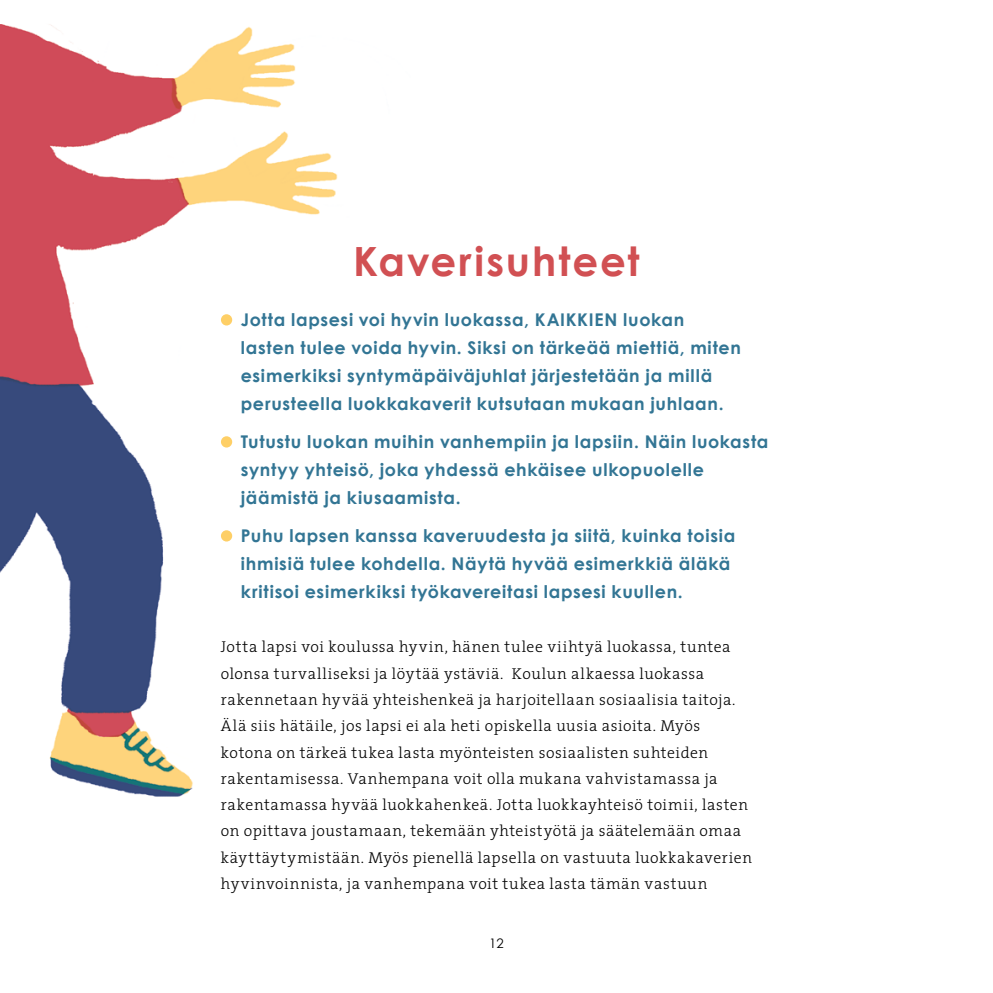
<style>
.page{position:relative;width:993px;height:993px;background:#fff}
.page>*{position:absolute;margin:0;border:0;box-sizing:border-box;transform-origin:0 0}
.RUBRIK_RÖD{font:700 40.25px "Century Gothic";letter-spacing:.05em;color:#d15053}
.Framlyft{font:700 17.5px/28px "Century Gothic";letter-spacing:.04em;color:#327594}
.LEIPIS_0504{font:300 15.75px/26.2px "The Serif";letter-spacing:.04em;color:#000}
.t1{font:13.12px "Century Gothic";color:#000}
</style>
<div class="page">
<img style="left:0;top:24px;width:338px;height:773px">
<p class="RUBRIK_RÖD" style="left:353px;top:236px;width:288px">Kaverisuhteet</p>
<p class="Framlyft" style="left:241px;top:304px;width:501px">Jotta lapsesi voi hyvin luokassa, KAIKKIEN luokan lasten tulee voida hyvin. Siksi on tärkeää miettiä, miten esimerkiksi syntymäpäiväjuhlat järjestetään ja millä perusteella luokkakaverit kutsutaan mukaan juhlaan.</p>
<p class="Framlyft" style="left:241px;top:426px;width:529px">Tutustu luokan muihin vanhempiin ja lapsiin. Näin luokasta syntyy yhteisö, joka yhdessä ehkäisee ulkopuolelle jäämistä ja kiusaamista.</p>
<p class="Framlyft" style="left:241px;top:520px;width:496px">Puhu lapsen kanssa kaveruudesta ja siitä, kuinka toisia ihmisiä tulee kohdella. Näytä hyvää esimerkkiä äläkä kritisoi esimerkiksi työkavereitasi lapsesi kuullen.</p>
<p class="LEIPIS_0504" style="left:221px;top:633px;width:532px">Jotta lapsi voi koulussa hyvin, hänen tulee viihtyä luokassa, tuntea olonsa turvalliseksi ja löytää ystäviä. Koulun alkaessa luokassa rakennetaan hyvää yhteishenkeä ja harjoitellaan sosiaalisia taitoja.<br>Älä siis hätäile, jos lapsi ei ala heti opiskella uusia asioita. Myös kotona on tärkeä tukea lasta myönteisten sosiaalisten suhteiden rakentamisessa. Vanhempana voit olla mukana vahvistamassa ja rakentamassa hyvää luokkahenkeä. Jotta luokkayhteisö toimii, lasten on opittava joustamaan, tekemään yhteistyötä ja säätelemään omaa käyttäytymistään. Myös pienellä lapsella on vastuuta luokkakaverien hyvinvoinnista, ja vanhempana voit tukea lasta tämän vastuun</p>
<p class="t1" style="left:489px;top:935px;width:16px">12</p>
</div>
